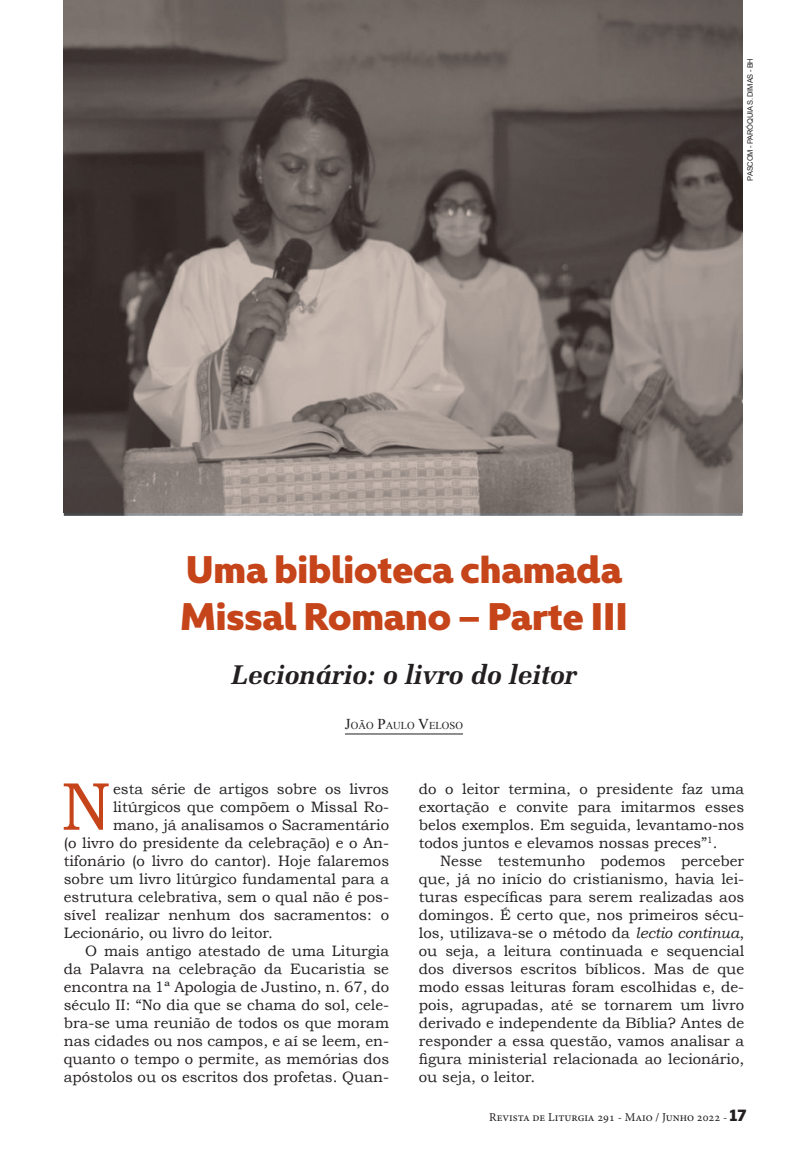
<style>
.page{position:relative;width:808px;height:1149px;background:#fff}
.page>*{position:absolute;margin:0;border:0;box-sizing:border-box;transform-origin:0 0}
.t1{font:67.8px "Bookman Old Style";color:#c64419}
.t2{font:900 39px/46.8px "Kyrial Display Pro";letter-spacing:-.02em;color:#c64419}
.t3{font:italic 700 27px "Melior";letter-spacing:-.01em;color:#231f20}
.t4{font:15px/18px "Bookman Old Style";color:#231f20;text-align:justify}
.t5{font:12px "Minion Pro";color:#231f20}
.t6{font:10.5px "Times New Roman";color:#231f20}
.t7{font:7.5px "Arial";letter-spacing:-.015em;color:#231f20}
.s1{font-size:15px}
.s2{font-style:italic}
.s3{font-family:"Kyrial Display Pro";font-weight:900;font-size:16.5px}
</style>
<div class="page">
<hr style="left:345px;top:733px;width:118px;height:1px;background:#231f20">
<img style="left:64px;top:0;width:678px;height:512px">
<p class="t7" style="left:746px;top:181px;width:124px;rotate:-90deg">PASCOM - PARÓQUIA S. DIMAS - BH</p>
<h2 class="t2" style="left:180px;top:542px;width:450px">Uma biblioteca chamada<br>Missal Romano – Parte III</h2>
<h3 class="t3" style="left:231px;top:658px;width:346px">Lecionário: o livro do leitor</h3>
<p class="t6" style="left:345px;top:719px;width:119px"><span class="s1">J</span>OÃO <span class="s1">P</span>AULO <span class="s1">V</span>ELOSO</p>
<h1 class="t1" style="left:61px;top:765px;width:52px">N</h1>
<p class="t4" style="left:113px;top:779px;width:278px">esta série de artigos sobre os livros</p>
<p class="t4" style="left:113px;top:797px;width:278px">litúrgicos que compõem o Missal Ro-</p>
<p class="t4" style="left:113px;top:815px;width:277px">mano, já analisamos o Sacramentário</p>
<p class="t4" style="left:64px;top:833px;width:327px">(o livro do presidente da celebração) e o An-</p>
<p class="t4" style="left:64px;top:851px;width:327px">tifonário (o livro do cantor). Hoje falaremos</p>
<p class="t4" style="left:64px;top:869px;width:327px">sobre um livro litúrgico fundamental para a</p>
<p class="t4" style="left:64px;top:887px;width:327px">estrutura celebrativa, sem o qual não é pos-</p>
<p class="t4" style="left:64px;top:905px;width:327px">sível realizar nenhum dos sacramentos: o</p>
<p class="t4" style="left:64px;top:923px;width:211px">Lecionário, ou livro do leitor.</p>
<p class="t4" style="left:85px;top:941px;width:306px">O mais antigo atestado de uma Liturgia</p>
<p class="t4" style="left:64px;top:959px;width:327px">da Palavra na celebração da Eucaristia se</p>
<p class="t4" style="left:64px;top:977px;width:327px">encontra na 1ª Apologia de Justino, n. 67, do</p>
<p class="t4" style="left:64px;top:995px;width:327px">século II: “No dia que se chama do sol, cele-</p>
<p class="t4" style="left:64px;top:1013px;width:327px">bra-se uma reunião de todos os que moram</p>
<p class="t4" style="left:64px;top:1031px;width:327px">nas cidades ou nos campos, e aí se leem, en-</p>
<p class="t4" style="left:64px;top:1049px;width:327px">quanto o tempo o permite, as memórias dos</p>
<p class="t4" style="left:64px;top:1067px;width:327px">apóstolos ou os escritos dos profetas. Quan-</p>
<p class="t4" style="left:419px;top:779px;width:327px">do o leitor termina, o presidente faz uma exortação e convite para imitarmos esses belos exemplos. Em seguida, levantamo-nos todos juntos e elevamos nossas preces”<sup>1</sup>.</p>
<p class="t4" style="left:419px;top:851px;width:327px;text-indent:21px">Nesse testemunho podemos perceber que, já no início do cristianismo, havia lei&shy;turas específicas para serem realizadas aos domingos. É certo que, nos primeiros sécu&shy;los, utilizava-se o método da <span class="s2">lectio continua</span>, ou seja, a leitura continuada e sequencial dos diversos escritos bíblicos. Mas de que modo essas leituras foram escolhidas e, de&shy;pois, agrupadas, até se tornarem um livro derivado e independente da Bíblia? Antes de responder a essa questão, vamos analisar a figura ministerial relacionada ao lecionário, ou seja, o leitor.</p>
<p class="t5" style="left:489px;top:1108px;width:259px">Revista de Liturgia 291 - Maio / Junho 2022 - <span class="s3">17</span></p>
</div>
